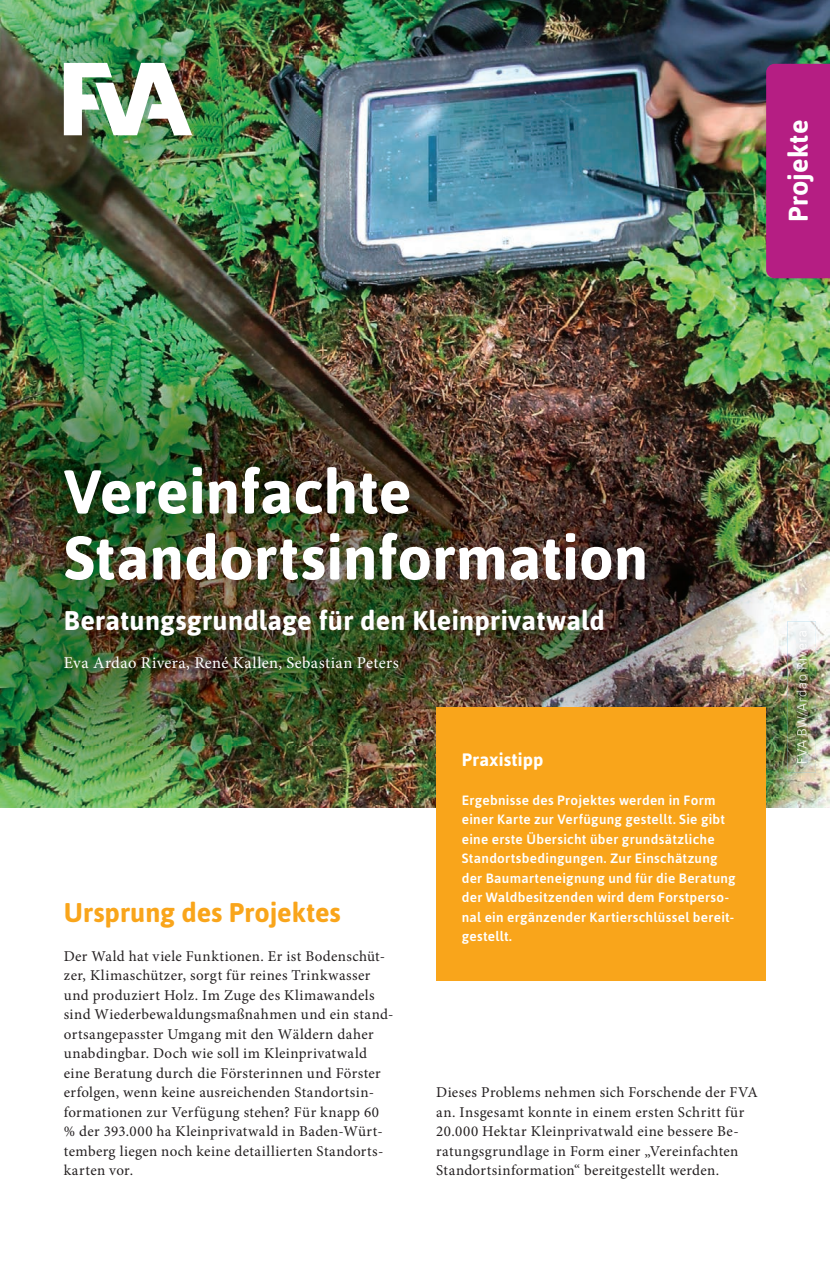
<style>
.page{position:relative;width:830px;height:1263px;background:#fff}
.page>*{position:absolute;margin:0;border:0;box-sizing:border-box;transform-origin:0 0}
.t1{font:700 61.5px/66px "Asap";color:#fff}
.t2{font:700 27px "Asap";letter-spacing:.01em;color:#fff}
.t3{font:700 27px "Asap";color:#f9a51b}
.t4{font:700 18px "Asap";letter-spacing:.015em;color:#fff}
.t5{font:16.5px "Minion Pro";letter-spacing:.02em;color:#fff}
.t6{font:15px/19.5px "Minion Pro";letter-spacing:.02em;color:#231f20}
.t7{font:500 13.5px/19.5px "Asap";letter-spacing:.02em;color:#fff}
</style>
<div class="page">
<img style="left:0;top:0;width:829px;height:808px">
<div style="left:765px;top:64px;width:64px;height:214px;background:#b51e83"></div>
<img style="left:0;top:0;width:298px;height:249px">
<img style="left:64px;top:63px;width:128px;height:72px">
<img style="left:0;top:339px;width:772px;height:459px">
<img style="left:787px;top:621px;width:28px;height:151px">
<img style="left:796px;top:631px;width:11px;height:132px">
<hr style="left:829px;top:922px;width:1px;height:341px;background:#fcf7d6">
<hr style="left:829px;top:0;width:1px;height:376px;background:#81c4e2">
<div style="left:436px;top:707px;width:329px;height:273px;background:#f9a51b"></div>
<h2 class="t2" style="left:780px;top:222px;width:104px;rotate:-90deg">Projekte</h2>
<h1 class="t1" style="left:64px;top:456px;width:585px">Vereinfachte<br>Standortsinformation</h1>
<h2 class="t2" style="left:64px;top:602px;width:542px">Beratungsgrundlage für den Kleinprivatwald</h2>
<p class="t5" style="left:64px;top:652px;width:336px">Eva Ardao Rivera, René Kallen, Sebastian Peters</p>
<h2 class="t3" style="left:64px;top:894px;width:278px">Ursprung des Projektes</h2>
<p class="t6" style="left:64px;top:946px;width:331px">Der Wald hat viele Funktionen. Er ist Bodenschüt&shy;zer, Klimaschützer, sorgt für reines Trinkwasser und produziert Holz. Im Zuge des Klimawandels sind Wiederbewaldungsmaßnahmen und ein stand&shy;ortsangepasster Umgang mit den Wäldern daher unabdingbar. Doch wie soll im Kleinprivatwald eine Beratung durch die Försterinnen und Förster erfolgen, wenn keine ausreichenden Standortsin&shy;formationen zur Verfügung stehen? Für knapp 60 % der 393.000 ha Kleinprivatwald in Baden-Würt&shy;temberg liegen noch keine detaillierten Standorts&shy;karten vor.</p>
<p class="t4" style="left:461px;top:747px;width:83px">Praxistipp</p>
<p class="t7" style="left:461px;top:790px;width:275px">Ergebnisse des Projektes werden in Form einer Karte zur Verfügung gestellt. Sie gibt eine erste Übersicht über grundsätzliche Standortsbedingungen. Zur Einschätzung der Baumarteneignung und für die Beratung der Waldbesitzenden wird dem Forstperso&shy;nal ein ergänzender Kartierschlüssel bereit&shy;gestellt.</p>
<p class="t6" style="left:436px;top:1083px;width:323px">Dieses Problems nehmen sich Forschende der FVA an. Insgesamt konnte in einem ersten Schritt für 20.000 Hektar Kleinprivatwald eine bessere Be&shy;ratungsgrundlage in Form einer „Vereinfachten Standortsinformation“ bereitgestellt werden.</p>
</div>
